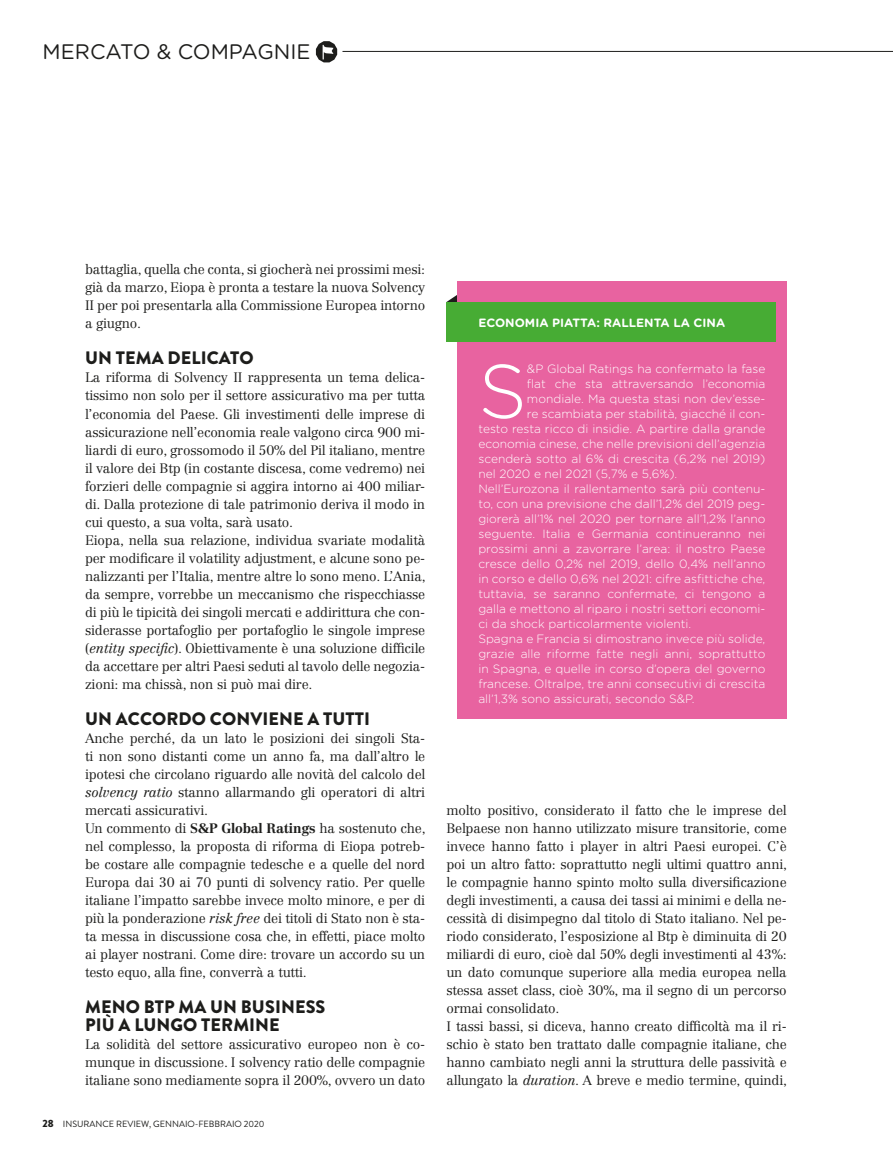
<style>
.page{position:relative;width:893px;height:1170px;background:#fff}
.page>*{position:absolute;margin:0;border:0;box-sizing:border-box;transform-origin:0 0}
.t1{font:300 75.9px "Gotham Rounded";color:#fff}
.t2{font:21px "Gotham Rounded";color:#1d1d1b}
.t3{font:900 18px "Brandon Grotesque";letter-spacing:.005em;color:#1d1d1b}
.t4{font:300 13.5px/18px "Centennial LT Std";letter-spacing:-.015em;color:#1d1d1b;text-align:justify}
.t5{font:300 12px/15px "Gotham Rounded";color:#fff;text-align:justify}
.t6{font:700 12px "Gotham Rounded";color:#fff}
.t7{font:9px "Brandon Grotesque";color:#1d1d1b}
.s1{font-style:italic}
.s2{font-weight:700}
.s3{font-weight:900;font-size:10.5px}
</style>
<div class="page">
<svg style="left:316px;top:41px;width:21px;height:21px"></svg>
<hr style="left:342px;top:51px;width:551px;height:1px;background:#1d1d1b">
<svg style="left:446px;top:295px;width:11px;height:7px"></svg>
<div style="left:457px;top:281px;width:330px;height:438px;background:#e863a0"></div>
<div style="left:446px;top:302px;width:330px;height:40px;background:#47ac34"></div>
<p class="t2" style="left:43px;top:38px;width:270px">MERCATO &amp; COMPAGNIE</p>
<p class="t4" style="left:85px;top:261px;width:342px">battaglia, quella che conta, si giocherà nei prossimi mesi: già da marzo, Eiopa è pronta a testare la nuova Solvency II per poi presentarla alla Commissione Europea intorno a giugno.</p>
<p class="t3" style="left:85px;top:345px;width:170px">UN TEMA DELICATO</p>
<p class="t4" style="left:85px;top:369px;width:342px">La riforma di Solvency II rappresenta un tema delica&shy;tissimo non solo per il settore assicurativo ma per tutta l’economia del Paese. Gli investimenti delle imprese di assicurazione nell’economia reale valgono circa 900 mi&shy;liardi di euro, grossomodo il 50% del Pil italiano, mentre il valore dei Btp (in costante discesa, come vedremo) nei forzieri delle compagnie si aggira intorno ai 400 miliar&shy;di. Dalla protezione di tale patrimonio deriva il modo in cui questo, a sua volta, sarà usato.</p>
<p class="t4" style="left:85px;top:531px;width:342px">Eiopa, nella sua relazione, individua svariate modalità per modificare il volatility adjustment, e alcune sono pe&shy;nalizzanti per l’Italia, mentre altre lo sono meno. L’Ania, da sempre, vorrebbe un meccanismo che rispecchiasse di più le tipicità dei singoli mercati e addirittura che con&shy;siderasse portafoglio per portafoglio le singole imprese (<span class="s1">entity specific</span>). Obiettivamente è una soluzione difficile da accettare per altri Paesi seduti al tavolo delle negozia&shy;zioni: ma chissà, non si può mai dire.</p>
<p class="t3" style="left:85px;top:705px;width:286px">UN ACCORDO CONVIENE A TUTTI</p>
<p class="t4" style="left:85px;top:729px;width:342px">Anche perché, da un lato le posizioni dei singoli Sta&shy;ti non sono distanti come un anno fa, ma dall’altro le ipotesi che circolano riguardo alle novità del calcolo del <span class="s1">solvency ratio</span> stanno allarmando gli operatori di altri mercati assicurativi.</p>
<p class="t4" style="left:85px;top:819px;width:342px">Un commento di <span class="s2">S&amp;P Global Ratings</span> ha sostenuto che, nel complesso, la proposta di riforma di Eiopa potreb&shy;be costare alle compagnie tedesche e a quelle del nord Europa dai 30 ai 70 punti di solvency ratio. Per quelle italiane l’impatto sarebbe invece molto minore, e per di più la ponderazione <span class="s1">risk free</span> dei titoli di Stato non è sta&shy;ta messa in discussione cosa che, in effetti, piace molto ai player nostrani. Come dire: trovare un accordo su un testo equo, alla fine, converrà a tutti.</p>
<p class="t3" style="left:85px;top:993px;width:242px">MENO BTP MA UN BUSINESS</p>
<p class="t3" style="left:85px;top:1011px;width:196px">PIÙ A LUNGO TERMINE</p>
<p class="t4" style="left:85px;top:1035px;width:342px">La solidità del settore assicurativo europeo non è co&shy;munque in discussione. I solvency ratio delle compagnie italiane sono mediamente sopra il 200%, ovvero un dato</p>
<p class="t7" style="left:43px;top:1117px;width:224px"><span class="s3">28</span> INSURANCE REVIEW, GENNAIO-FEBBRAIO 2020</p>
<p class="t6" style="left:478px;top:314px;width:248px">ECONOMIA PIATTA: RALLENTA LA CINA</p>
<p class="t1" style="left:478px;top:340px;width:50px">S</p>
<p class="t5" style="left:527px;top:361px;width:240px">&amp;P Global Ratings ha confermato la fase</p>
<p class="t5" style="left:527px;top:376px;width:240px">flat che sta attraversando l’economia</p>
<p class="t5" style="left:527px;top:391px;width:240px">mondiale. Ma questa stasi non dev’esse-</p>
<p class="t5" style="left:527px;top:406px;width:240px">re scambiata per stabilità, giacché il con-</p>
<p class="t5" style="left:478px;top:421px;width:289px">testo resta ricco di insidie. A partire dalla grande</p>
<p class="t5" style="left:478px;top:436px;width:289px">economia cinese, che nelle previsioni dell’agenzia</p>
<p class="t5" style="left:478px;top:451px;width:289px">scenderà sotto al 6% di crescita (6,2% nel 2019)</p>
<p class="t5" style="left:478px;top:466px;width:200px">nel 2020 e nel 2021 (5,7% e 5,6%).</p>
<p class="t5" style="left:478px;top:481px;width:289px">Nell’Eurozona il rallentamento sarà più contenu&shy;to, con una previsione che dall’1,2% del 2019 peg&shy;giorerà all’1% nel 2020 per tornare all’1,2% l’anno seguente. Italia e Germania continueranno nei prossimi anni a zavorrare l’area: il nostro Paese cresce dello 0,2% nel 2019, dello 0,4% nell’anno in corso e dello 0,6% nel 2021: cifre asfittiche che, tuttavia, se saranno confermate, ci tengono a galla e mettono al riparo i nostri settori economi&shy;ci da shock particolarmente violenti.</p>
<p class="t5" style="left:478px;top:631px;width:289px">Spagna e Francia si dimostrano invece più solide, grazie alle riforme fatte negli anni, soprattutto in Spagna, e quelle in corso d’opera del governo francese. Oltralpe, tre anni consecutivi di crescita all’1,3% sono assicurati, secondo S&amp;P.</p>
<p class="t4" style="left:446px;top:801px;width:342px">molto positivo, considerato il fatto che le imprese del Belpaese non hanno utilizzato misure transitorie, come invece hanno fatto i player in altri Paesi europei. C’è poi un altro fatto: soprattutto negli ultimi quattro anni, le compagnie hanno spinto molto sulla diversificazione degli investimenti, a causa dei tassi ai minimi e della ne&shy;cessità di disimpegno dal titolo di Stato italiano. Nel pe&shy;riodo considerato, l’esposizione al Btp è diminuita di 20 miliardi di euro, cioè dal 50% degli investimenti al 43%: un dato comunque superiore alla media europea nella stessa asset class, cioè 30%, ma il segno di un percorso ormai consolidato.</p>
<p class="t4" style="left:446px;top:1017px;width:342px">I tassi bassi, si diceva, hanno creato difficoltà ma il ri&shy;schio è stato ben trattato dalle compagnie italiane, che hanno cambiato negli anni la struttura delle passività e allungato la <span class="s1">duration</span>. A breve e medio termine, quindi,</p>
</div>
